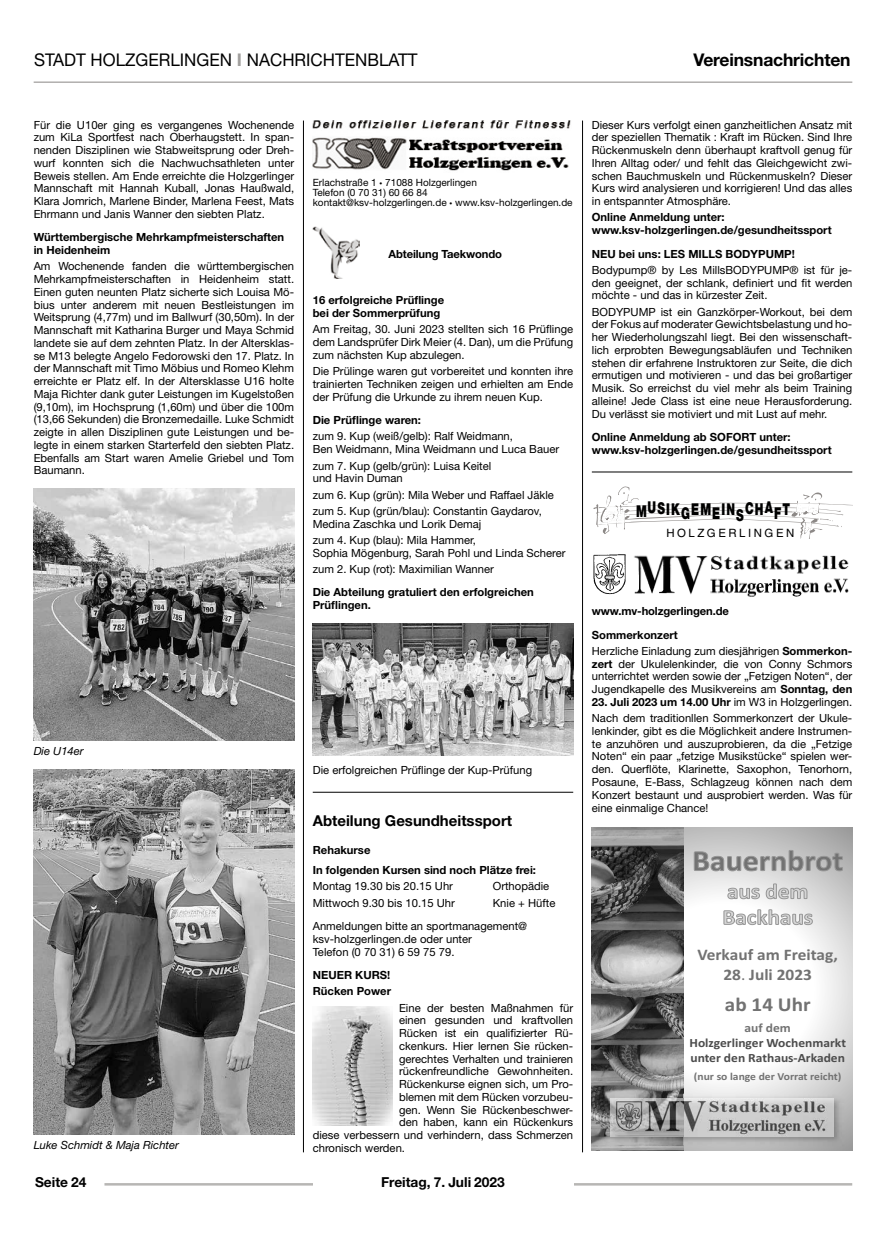
<style>
.page{position:relative;width:886px;height:1241px;background:#fff}
.page>*{position:absolute;margin:0;border:0;box-sizing:border-box;transform-origin:0 0}
.t1{font:700 19.75px "Calibri";color:#727272;scale:1.07 1}
.t2{font:17.5px "Helvetica Neue LT Std";color:#000}
.t3{font:700 17.5px "Helvetica Neue LT Std";letter-spacing:-.01em;color:#000}
.t4{font:900 16.38px "Helvetica Neue";letter-spacing:.1em;color:#000;scale:.7 1}
.t5{font:700 16.12px "Calibri";color:#727272;scale:1.07 1}
.t6{font:700 15px "Helvetica Neue";color:#000}
.t7{font:700 13.75px "Helvetica Neue LT Std";color:#000}
.t8{font:700 12.62px/15.1px "Calibri";color:#4c4c4c;scale:1.07 1}
.t9{font:700 12.62px "Calibri";color:#727272;scale:1.07 1}
.t10{font:11.38px "Helvetica";letter-spacing:.22em;color:#000}
.t11{font:11.25px/12.8px "Helvetica Neue LT Std";color:#000;text-align:justify}
.t12{font:700 11.25px/12.8px "Helvetica Neue LT Std";color:#000}
.t13{font:700 11.25px "Helvetica Neue";letter-spacing:-.01em;color:#000}
.t14{font:italic 11.25px "Helvetica Neue LT Std";color:#000}
.t15{font:700 10.75px "Calibri";color:#727272;scale:1.07 1}
.t16{font:10px/10px "Helvetica Neue LT Std";color:#000}
.s1{font-weight:700;color:#a19f9d}
.s2{font-family:"Myriad Pro"}
.s3{font-weight:700}
.s4{font-weight:400}
</style>
<div class="page">
<hr style="left:104px;top:1182px;width:748px;height:3px;background:#b7b6b4">
<div style="left:313px;top:1176px;width:260px;height:18px;background:#fff"></div>
<hr style="left:303px;top:120px;width:1px;height:1032px;background:#000">
<hr style="left:582px;top:120px;width:1px;height:1032px;background:#000">
<hr style="left:34px;top:81px;width:818px;height:2px;background:#a19f9d">
<img style="left:34px;top:488px;width:260px;height:252px">
<img style="left:34px;top:769px;width:260px;height:364px">
<hr style="left:313px;top:791px;width:260px;height:1px;background:#000">
<img style="left:313px;top:120px;width:258px;height:51px">
<img style="left:313px;top:226px;width:46px;height:53px">
<img style="left:313px;top:623px;width:260px;height:132px">
<img style="left:313px;top:1006px;width:79px;height:118px">
<hr style="left:592px;top:471px;width:260px;height:1px;background:#000">
<svg style="left:593px;top:486px;width:259px;height:53px"></svg>
<img style="left:634px;top:555px;width:215px;height:42px">
<img style="left:593px;top:554px;width:33px;height:40px">
<svg style="left:683px;top:827px;width:169px;height:323px"></svg>
<img style="left:592px;top:827px;width:91px;height:323px">
<svg style="left:693px;top:849px;width:150px;height:22px;background:#a8a8a8"></svg>
<svg style="left:727px;top:883px;width:80px;height:16px"></svg>
<svg style="left:723px;top:908px;width:90px;height:17px"></svg>
<img style="left:605px;top:1093px;width:239px;height:52px">
<img style="left:611px;top:1098px;width:222px;height:37px">
<h2 class="t2" style="left:34px;top:49px;width:385px">STADT HOLZGERLINGEN <span class="s1">I</span> NACHRICHTENBLATT</h2>
<h2 class="t3" style="left:693px;top:49px;width:159px">Vereinsnachrichten</h2>
<p class="t11" style="left:34px;top:118px;width:262px">Für die U10er ging es vergangenes Wochenende zum KiLa Sportfest nach Oberhaugstett. In span&shy;nenden Disziplinen wie Stabweitsprung oder Dreh&shy;wurf konnten sich die Nachwuchsathleten unter Beweis stellen. Am Ende erreichte die Holzgerlinger Mannschaft mit Hannah Kuball, Jonas Haußwald, Klara Jomrich, Marlene Binder, Marlena Feest, Mats Ehrmann und Janis Wanner den siebten Platz.</p>
<p class="t12" style="left:34px;top:230px;width:252px">Württembergische Mehrkampfmeisterschaften in Heidenheim</p>
<p class="t11" style="left:34px;top:260px;width:262px">Am Wochenende fanden die württembergischen Mehrkampfmeisterschaften in Heidenheim statt.<br>Einen guten neunten Platz sicherte sich Louisa Mö&shy;bius unter anderem mit neuen Bestleistungen im Weitsprung (4,77m) und im Ballwurf (30,50m). In der Mannschaft mit Katharina Burger und Maya Schmid landete sie auf dem zehnten Platz. In der Altersklas&shy;se M13 belegte Angelo Fedorowski den 17. Platz. In der Mannschaft mit Timo Möbius und Romeo Klehm erreichte er Platz elf. In der Altersklasse U16 holte Maja Richter dank guter Leistungen im Kugelstoßen (9,10m), im Hochsprung (1,60m) und über die 100m (13,66 Sekunden) die Bronzemedaille. Luke Schmidt zeigte in allen Disziplinen gute Leistungen und be&shy;legte in einem starken Starterfeld den siebten Platz.<br>Ebenfalls am Start waren Amelie Griebel und Tom Baumann.</p>
<p class="t16" style="left:313px;top:177px;width:261px">Erlachstraße 1 <span class="s2">•</span> 71088 Holzgerlingen<br>Telefon (0 70 31) 60 66 84<br>kontakt@ksv-holzgerlingen.de <span class="s2">•</span> www.ksv-holzgerlingen.de</p>
<p class="t13" style="left:388px;top:247px;width:115px">Abteilung Taekwondo</p>
<p class="t12" style="left:313px;top:294px;width:133px">16 erfolgreiche Prüflinge bei der Sommerprüfung</p>
<p class="t11" style="left:313px;top:323px;width:262px">Am Freitag, 30. Juni 2023 stellten sich 16 Prüflinge dem Landsprüfer Dirk Meier (4. Dan), um die Prüfung zum nächsten Kup abzulegen.</p>
<p class="t11" style="left:313px;top:364px;width:262px">Die Prülinge waren gut vorbereitet und konnten ihre trainierten Techniken zeigen und erhielten am Ende der Prüfung die Urkunde zu ihrem neuen Kup.</p>
<p class="t12" style="left:313px;top:413px;width:110px">Die Prüflinge waren:</p>
<p class="t11" style="left:313px;top:430px;width:248px">zum 9. Kup (weiß/gelb): Ralf Weidmann,<br>Ben Weidmann, Mina Weidmann und Luca Bauer</p>
<p class="t11" style="left:313px;top:459px;width:180px">zum 7. Kup (gelb/grün): Luisa Keitel und Havin Duman</p>
<p class="t11" style="left:313px;top:486px;width:243px;line-height:16.2px">zum 6. Kup (grün): Mila Weber und Raffael Jäkle zum 5. Kup (grün/blau): Constantin Gaydarov,</p>
<p class="t11" style="left:313px;top:515px;width:170px;line-height:16.2px">Medina Zaschka und Lorik Demaj zum 4. Kup (blau): Mila Hammer,</p>
<p class="t11" style="left:313px;top:544px;width:254px;line-height:16.2px">Sophia Mögenburg, Sarah Pohl und Linda Scherer zum 2. Kup (rot): Maximilian Wanner</p>
<p class="t12" style="left:313px;top:585px;width:223px">Die Abteilung gratuliert den erfolgreichen<br>Prüflingen.</p>
<p class="t14" style="left:34px;top:744px;width:52px">Die U14er</p>
<p class="t14" style="left:34px;top:1138px;width:147px">Luke Schmidt &amp; Maja Richter</p>
<p class="t11" style="left:313px;top:763px;width:221px">Die erfolgreichen Prüflinge der Kup-Prüfung</p>
<h3 class="t6" style="left:313px;top:811px;width:201px">Abteilung Gesundheitssport</h3>
<p class="t12" style="left:313px;top:839px;width:225px;line-height:19.9px">Rehakurse<br>In folgenden Kursen sind noch Plätze frei:</p>
<p class="t11" style="left:313px;top:879px;width:142px">Montag 19.30 bis 20.15 Uhr</p>
<p class="t11" style="left:493px;top:879px;width:58px">Orthopädie</p>
<p class="t11" style="left:313px;top:896px;width:144px">Mittwoch 9.30 bis 10.15 Uhr</p>
<p class="t11" style="left:313px;top:890px;width:244px;line-height:23.4px;text-indent:180px">Knie + Hüfte<br>Anmeldungen bitte an sportmanagement@</p>
<p class="t11" style="left:313px;top:932px;width:161px">ksv-holzgerlingen.de oder unter<br>Telefon (0 70 31) 6 59 75 79.</p>
<p class="t12" style="left:313px;top:966px;width:80px;line-height:16.2px">NEUER KURS!<br>Rücken Power</p>
<p class="t11" style="left:399px;top:1000px;width:176px">Eine der besten Maßnahmen für</p>
<p class="t11" style="left:399px;top:1013px;width:176px">einen gesunden und kraftvollen</p>
<p class="t11" style="left:399px;top:1026px;width:176px">Rücken ist ein qualifizierter Rü-</p>
<p class="t11" style="left:399px;top:1039px;width:176px">ckenkurs. Hier lernen Sie rücken-</p>
<p class="t11" style="left:399px;top:1051px;width:176px">gerechtes Verhalten und trainieren</p>
<p class="t11" style="left:399px;top:1064px;width:176px">rückenfreundliche Gewohnheiten.</p>
<p class="t11" style="left:399px;top:1077px;width:176px">Rückenkurse eignen sich, um Pro-</p>
<p class="t11" style="left:399px;top:1090px;width:176px">blemen mit dem Rücken vorzubeu-</p>
<p class="t11" style="left:399px;top:1102px;width:176px">gen. Wenn Sie Rückenbeschwer-</p>
<p class="t11" style="left:399px;top:1115px;width:176px">den haben, kann ein Rückenkurs</p>
<p class="t11" style="left:313px;top:1128px;width:262px">diese verbessern und verhindern, dass Schmerzen</p>
<p class="t11" style="left:313px;top:1141px;width:94px">chronisch werden.</p>
<p class="t7" style="left:35px;top:1173px;width:53px">Seite 24</p>
<p class="t7" style="left:381px;top:1173px;width:125px">Freitag, 7. Juli 2023</p>
<p class="t11" style="left:592px;top:118px;width:262px">Dieser Kurs verfolgt einen ganzheitlichen Ansatz mit der speziellen Thematik : Kraft im Rücken. Sind Ihre Rückenmuskeln denn überhaupt kraftvoll genug für Ihren Alltag oder/ und fehlt das Gleichgewicht zwi&shy;schen Bauchmuskeln und Rückenmuskeln? Dieser Kurs wird analysieren und korrigieren! Und das alles in entspannter Atmosphäre.</p>
<p class="t12" style="left:592px;top:211px;width:241px">Online Anmeldung unter: www.ksv-holzgerlingen.de/gesundheitssport</p>
<p class="t12" style="left:592px;top:247px;width:204px">NEU bei uns: LES MILLS BODYPUMP!</p>
<p class="t11" style="left:592px;top:263px;width:262px">Bodypump® by Les MillsBODYPUMP® ist für je&shy;den geeignet, der schlank, definiert und fit werden möchte - und das in kürzester Zeit.</p>
<p class="t11" style="left:592px;top:305px;width:262px">BODYPUMP ist ein Ganzkörper-Workout, bei dem der Fokus auf moderater Gewichtsbelastung und ho&shy;her Wiederholungszahl liegt. Bei den wissenschaft&shy;lich erprobten Bewegungsabläufen und Techniken stehen dir erfahrene Instruktoren zur Seite, die dich ermutigen und motivieren - und das bei großartiger Musik. So erreichst du viel mehr als beim Training alleine! Jede Class ist eine neue Herausforderung.<br>Du verlässt sie motiviert und mit Lust auf mehr.</p>
<p class="t12" style="left:592px;top:430px;width:241px">Online Anmeldung ab SOFORT unter: www.ksv-holzgerlingen.de/gesundheitssport</p>
<h3 class="t4" style="left:636px;top:499px;width:221px">MUSIKGEMEINSCHAFT</h3>
<p class="t10" style="left:666px;top:526px;width:130px">HOLZGERLINGEN</p>
<p class="t13" style="left:592px;top:604px;width:139px">www.mv-holzgerlingen.de</p>
<p class="t11" style="left:592px;top:626px;width:262px;line-height:16.2px"><span class="s3">Sommerkonzert<br></span>Herzliche Einladung zum diesjährigen <span class="s3">Sommerkon-</span></p>
<p class="t11" style="left:592px;top:657px;width:262px"><span class="s3">zert</span> der Ukulelenkinder, die von Conny Schmors unterrichtet werden sowie der „Fetzigen Noten“, der Jugendkapelle des Musikvereins am <span class="s3">Sonntag, den</span></p>
<p class="t11" style="left:592px;top:693px;width:262px;line-height:16.2px"><span class="s3">23. Juli 2023 um 14.00 Uhr</span> im W3 in Holzgerlingen.<br>Nach dem traditionllen Sommerkonzert der Ukule-</p>
<p class="t11" style="left:592px;top:724px;width:262px">lenkinder, gibt es die Möglichkeit andere Instrumen&shy;te anzuhören und auszuprobieren, da die „Fetzige Noten“ ein paar „fetzige Musikstücke“ spielen wer&shy;den. Querflöte, Klarinette, Saxophon, Tenorhorn, Posaune, E-Bass, Schlagzeug können nach dem Konzert bestaunt und ausprobiert werden. Was für eine einmalige Chance!</p>
<h3 class="t5" style="left:697px;top:949px;width:133px">Verkauf am Freitag,</h3>
<h3 class="t5" style="left:723px;top:968px;width:84px">28<span class="s4">.</span> Juli 2023</h3>
<h1 class="t1" style="left:725px;top:996px;width:82px">ab 14 Uhr</h1>
<p class="t9" style="left:744px;top:1023px;width:45px">auf dem</p>
<p class="t8" style="left:689px;top:1036px;width:148px">Holzgerlinger Wochenmarkt unter den Rathaus-Arkaden</p>
<p class="t15" style="left:694px;top:1072px;width:139px">(nur so lange der Vorrat reicht)</p>
</div>
